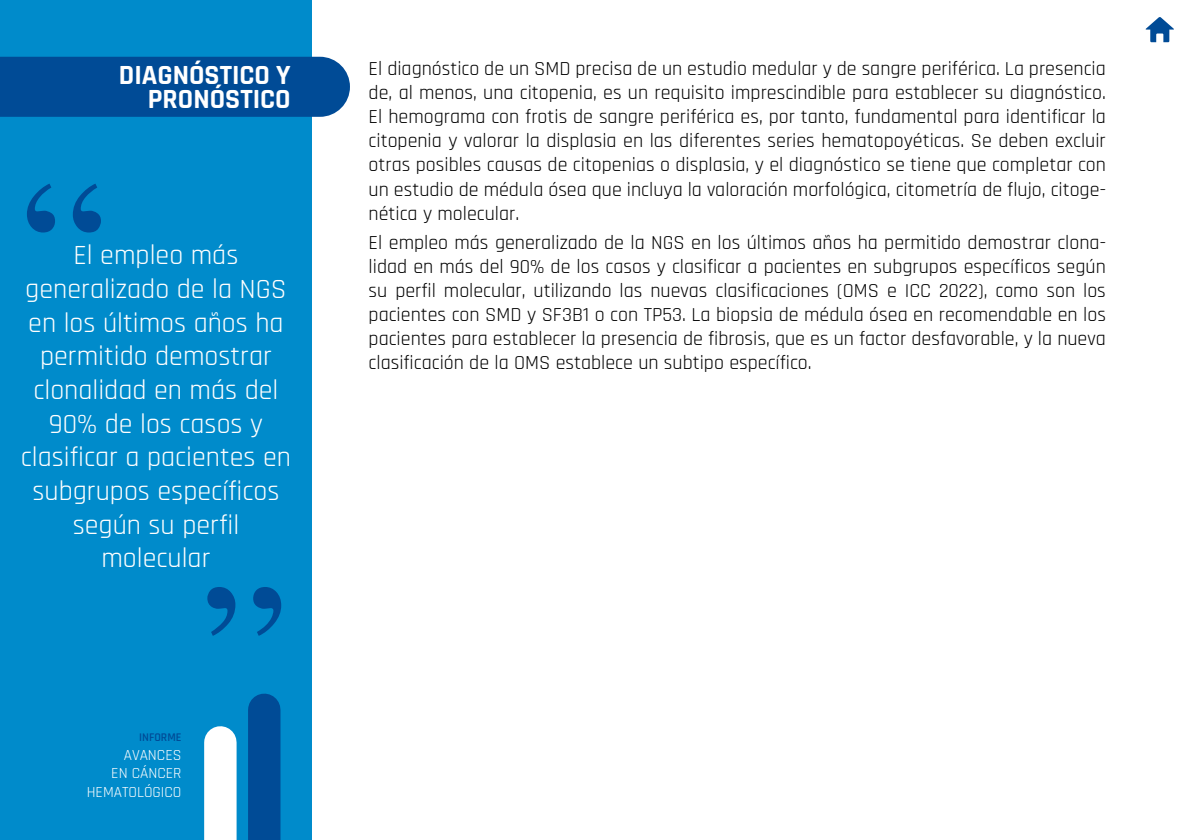
<style>
.page{position:relative;width:1191px;height:840px;background:#fff}
.page>*{position:absolute;margin:0;border:0;box-sizing:border-box;transform-origin:0 0}
.t1{font:200px "Times";color:#004b96}
.Frase_-_pequeña{font:28px/33.6px "Rajdhani";color:#fff;text-align:center}
.Ladillo{font:700 28px/24px "Rajdhani";color:#fff;text-align:right}
.Texto{font:20px/24px "Rajdhani";color:#000;text-align:justify}
.t2{font:15.4px/18.6px "Rajdhani";color:#fff;text-align:right}
.t3{font:600 11.8px "Rajdhani";color:#004b96}
</style>
<div class="page">
<div style="left:0;top:0;width:312px;height:839px;background:#008bcb"></div>
<svg style="left:1145px;top:17px;width:29px;height:25px"></svg>
<div style="left:204px;top:742px;width:32px;height:97px;background:#fff"></div>
<div style="left:248px;top:709px;width:32px;height:130px;background:#004b96"></div>
<div style="left:0;top:57px;width:350px;height:60px;background:#004b96"></div>
<p class="Ladillo" style="left:119px;top:64px;width:173px">DIAGNÓSTICO Y<br>PRONÓSTICO</p>
<p class="Texto" style="left:369px;top:58px;width:739px">El diagnóstico de un SMD precisa de un estudio medular y de sangre periférica. La presencia de, al menos, una citopenia, es un requisito imprescindible para establecer su diagnóstico.<br>El hemograma con frotis de sangre periférica es, por tanto, fundamental para identificar la citopenia y valorar la displasia en las diferentes series hematopoyéticas. Se deben excluir otras posibles causas de citopenias o displasia, y el diagnóstico se tiene que completar con un estudio de médula ósea que incluya la valoración morfológica, citometría de flujo, citoge&shy;nética y molecular.</p>
<p class="Texto" style="left:369px;top:231px;width:739px">El empleo más generalizado de la NGS en los últimos años ha permitido demostrar clona&shy;lidad en más del 90% de los casos y clasificar a pacientes en subgrupos específicos según su perfil molecular, utilizando las nuevas clasificaciones (OMS e ICC 2022), como son los pacientes con SMD y SF3B1 o con TP53. La biopsia de médula ósea en recomendable en los pacientes para establecer la presencia de fibrosis, que es un factor desfavorable, y la nueva clasificación de la OMS establece un subtipo específico.</p>
<p class="t1" style="left:22px;top:64px;width:90px">“</p>
<p class="Frase_-_pequeña" style="left:21px;top:239px;width:272px">El empleo más generalizado de la NGS en los últimos años ha permitido demostrar clonalidad en más del<br>90% de los casos y clasificar a pacientes en subgrupos específicos según su perfil molecular</p>
<p class="t1" style="left:200px;top:467px;width:90px">”</p>
<p class="t3" style="left:139px;top:729px;width:44px">INFORME</p>
<p class="t2" style="left:87px;top:745px;width:96px">AVANCES<br>EN CÁNCER<br>HEMATOLÓGICO</p>
</div>
